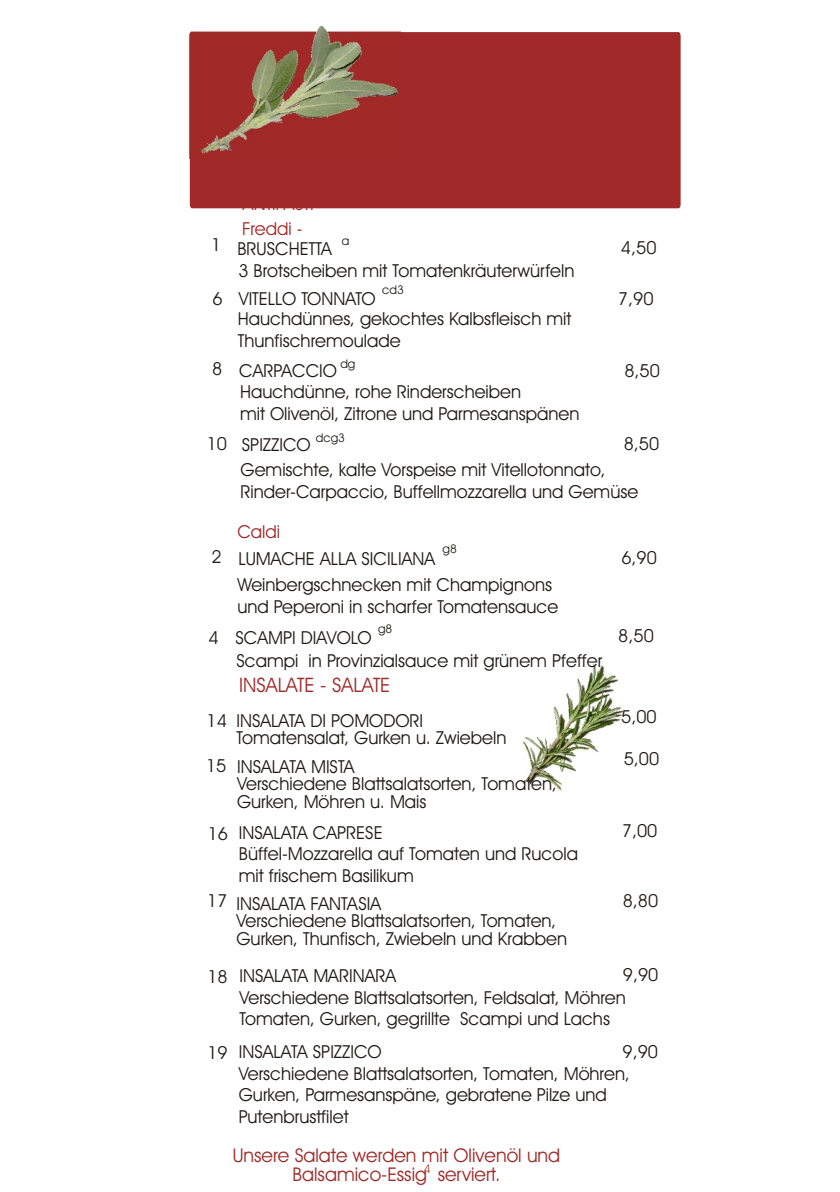
<style>
.page{position:relative;width:840px;height:1192px;background:#fff}
.page>*{position:absolute;margin:0;border:0;box-sizing:border-box;transform-origin:0 0}
.t1{font:20px "Avant Garde Bk BT";color:#9e2929}
.t2{font:19px/18.2px "Avant Garde Bk BT";color:#9e2926;text-align:center}
.t3{font:18px/21.6px "Avant Garde Bk BT";color:#1f1a17}
.t4{font:18px "Avant Garde Bk BT";color:#a12926}
.t5{font:18px "Avant Garde Bk BT";color:#9e2926}
.t6{font:12px "Avant Garde Bk BT";color:#1f1a17}
.t7{font:12px "Avant Garde Bk BT";color:#9c4029}
</style>
<div class="page">
<div style="left:190px;top:32px;width:491px;height:176px;background:#a12929"></div>
<img style="left:522px;top:664px;width:102px;height:127px">
<img style="left:189px;top:25px;width:211px;height:134px">
<p class="t4" style="left:243px;top:196px;width:83px">ANTIPASTI -</p>
<p class="t4" style="left:242px;top:221px;width:62px">Freddi -</p>
<p class="t3" style="left:211px;top:236px;width:12px">1</p>
<p class="t3" style="left:237px;top:239px;width:96px">BRUSCHETTA</p>
<p class="t6" style="left:342px;top:236px;width:9px">a</p>
<p class="t3" style="left:621px;top:238px;width:37px">4,50</p>
<p class="t3" style="left:238px;top:261px;width:338px">3 Brotscheiben mit Tomatenkräuterwürfeln</p>
<p class="t3" style="left:213px;top:289px;width:12px">6</p>
<p class="t6" style="left:382px;top:285px;width:23px">cd3</p>
<p class="t3" style="left:239px;top:289px;width:139px">VITELLO TONNATO</p>
<p class="t3" style="left:618px;top:289px;width:37px">7,90</p>
<p class="t3" style="left:238px;top:310px;width:335px">Hauchdünnes, gekochtes Kalbsfleisch mit<br>Thunfischremoulade</p>
<p class="t3" style="left:212px;top:360px;width:12px">8</p>
<p class="t6" style="left:340px;top:359px;width:17px">dg</p>
<p class="t3" style="left:239px;top:362px;width:99px">CARPACCIO</p>
<p class="t3" style="left:624px;top:362px;width:37px">8,50</p>
<p class="t3" style="left:240px;top:382px;width:341px">Hauchdünne, rohe Rinderscheiben<br>mit Olivenöl, Zitrone und Parmesanspänen</p>
<p class="t3" style="left:207px;top:435px;width:22px">10</p>
<p class="t6" style="left:316px;top:433px;width:31px">dcg3</p>
<p class="t3" style="left:242px;top:435px;width:70px">SPIZZICO</p>
<p class="t3" style="left:624px;top:434px;width:37px">8,50</p>
<p class="t3" style="left:241px;top:461px;width:399px">Gemischte, kalte Vorspeise mit Vitellotonnato,<br>Rinder-Carpaccio, Buffellmozzarella und Gemüse</p>
<p class="t5" style="left:237px;top:524px;width:44px">Caldi</p>
<p class="t3" style="left:211px;top:548px;width:12px">2</p>
<p class="t6" style="left:443px;top:544px;width:16px">g8</p>
<p class="t3" style="left:237px;top:547px;width:316px;line-height:26.4px">LUMACHE ALLA SICILIANA<br>Weinbergschnecken mit Champignons</p>
<p class="t3" style="left:237px;top:597px;width:322px">und Peperoni in scharfer Tomatensauce</p>
<p class="t3" style="left:621px;top:549px;width:37px">6,90</p>
<p class="t3" style="left:208px;top:629px;width:12px">4</p>
<p class="t6" style="left:378px;top:624px;width:16px">g8</p>
<p class="t3" style="left:235px;top:627px;width:368px;line-height:23.4px">SCAMPI DIAVOLO<br>Scampi in Provinzialsauce mit grünem Pfeffer</p>
<p class="t3" style="left:618px;top:627px;width:37px">8,50</p>
<p class="t1" style="left:239px;top:677px;width:153px">INSALATE - SALATE</p>
<p class="t3" style="left:207px;top:712px;width:22px">14</p>
<p class="t3" style="left:206px;top:756px;width:22px">15</p>
<p class="t3" style="left:236px;top:714px;width:272px;line-height:17.2px">INSALATA DI POMODORI<br>Tomatensalat, Gurken u. Zwiebeln</p>
<p class="t3" style="left:237px;top:760px;width:321px;line-height:17.2px">INSALATA MISTA<br>Verschiedene Blattsalatsorten, Tomaten,<br>Gurken, Möhren u. Mais</p>
<p class="t3" style="left:621px;top:707px;width:37px">5,00</p>
<p class="t3" style="left:624px;top:750px;width:37px">5,00</p>
<p class="t3" style="left:208px;top:824px;width:22px">16</p>
<p class="t3" style="left:239px;top:823px;width:341px">INSALATA CAPRESE<br>Büffel-Mozzarella auf Tomaten und Rucola mit frischem Basilikum</p>
<p class="t3" style="left:622px;top:822px;width:37px">7,00</p>
<p class="t3" style="left:207px;top:891px;width:22px">17</p>
<p class="t3" style="left:623px;top:892px;width:37px">8,80</p>
<p class="t3" style="left:236px;top:897px;width:332px;line-height:17.2px">INSALATA FANTASIA<br>Verschiedene Blattsalatsorten, Tomaten,<br>Gurken, Thunfisch, Zwiebeln und Krabben</p>
<p class="t3" style="left:207px;top:968px;width:22px">18</p>
<p class="t3" style="left:207px;top:1043px;width:22px">19</p>
<p class="t3" style="left:623px;top:965px;width:37px">9,90</p>
<p class="t3" style="left:239px;top:967px;width:388px">INSALATA MARINARA<br>Verschiedene Blattsalatsorten, Feldsalat, Möhren<br>Tomaten, Gurken, gegrillte Scampi und Lachs</p>
<p class="t3" style="left:239px;top:1043px;width:393px">INSALATA SPIZZICO<br>Verschiedene Blattsalatsorten, Tomaten, Möhren, Gurken, Parmesanspäne, gebratene Pilze und Putenbrustfilet</p>
<p class="t3" style="left:623px;top:1043px;width:37px">9,90</p>
<p class="t2" style="left:233px;top:1148px;width:329px">Unsere Salate werden mit Olivenöl und<br>Balsamico-Essig serviert.</p>
<p class="t7" style="left:424px;top:1164px;width:8px">4</p>
</div>
